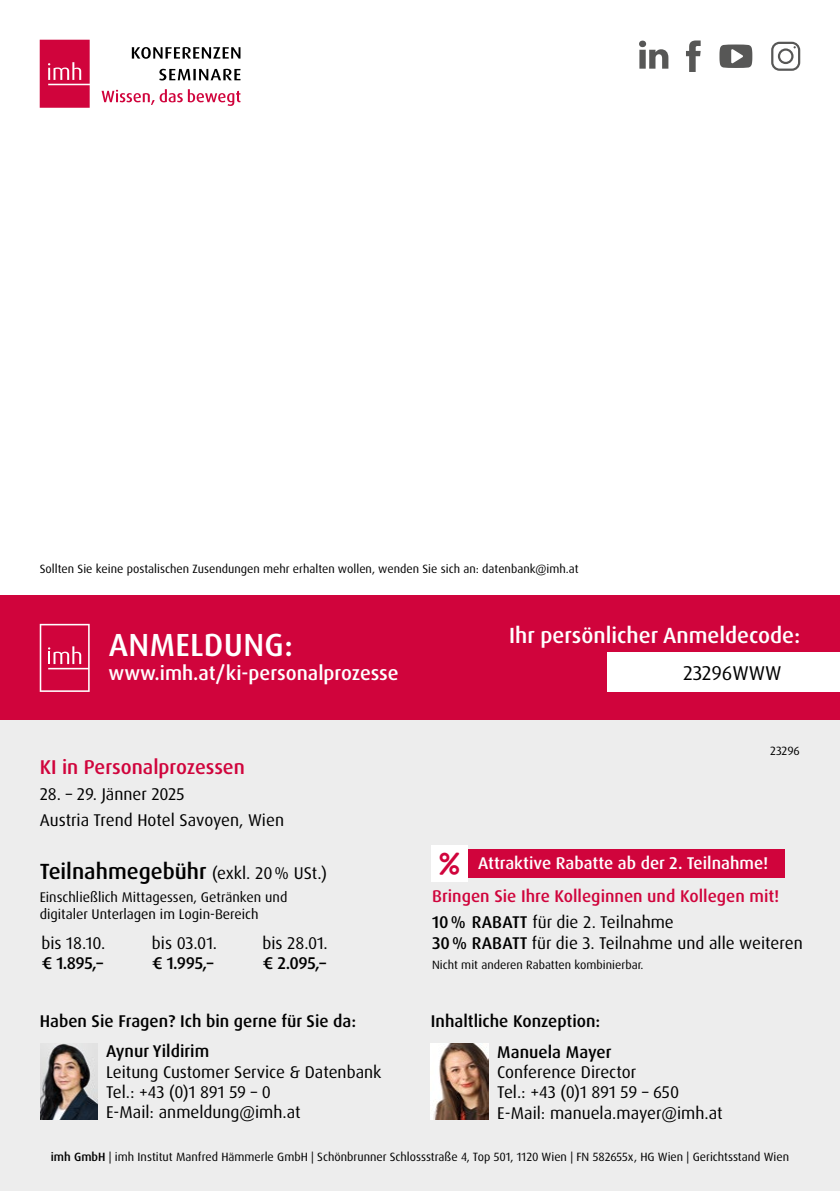
<style>
.page{position:relative;width:840px;height:1191px;background:#fff}
.page>*{position:absolute;margin:0;border:0;box-sizing:border-box;transform-origin:0 0}
.t1{font:500 32px "Dax Pro";letter-spacing:.01em;color:#fff}
.t2{font:500 22px "Dax Pro";color:#000}
.t3{font:500 22px "Dax Pro";color:#fff}
.t4{font:500 20px "Dax Pro";color:#fff}
.t5{font:500 20px "Dax Pro";color:#d0043c}
.t6{font:20px "Dax Pro";color:#000}
.t7{font:17px/20.4px "Dax Pro";color:#000}
.t8{font:500 17px/30.8px "Dax Pro";color:#000}
.t9{font:500 17px/26px "Dax Pro";color:#d0043c}
.t10{font:500 17px "Dax Pro";color:#fff}
.t11{font:14px/16.8px "Dax Pro";color:#000}
.t12{font:12px "Dax Pro";color:#000}
.s1{font-weight:400;font-size:17px}
.s2{color:#000}
.s3{font-weight:400;color:#000}
.s4{font-weight:500}
</style>
<div class="page">
<div style="left:0;top:595px;width:839px;height:596px;background:#ededed"></div>
<svg style="left:40px;top:40px;width:50px;height:68px;background:#d3184b"></svg>
<svg style="left:159px;top:69px;width:81px;height:11px"></svg>
<svg style="left:132px;top:47px;width:108px;height:12px"></svg>
<svg style="left:101px;top:89px;width:139px;height:17px"></svg>
<svg style="left:639px;top:41px;width:29px;height:28px"></svg>
<svg style="left:686px;top:40px;width:14px;height:32px"></svg>
<svg style="left:719px;top:44px;width:33px;height:24px"></svg>
<svg style="left:771px;top:42px;width:28px;height:29px"></svg>
<div style="left:448px;top:849px;width:336px;height:29px;background:#d0043c"></div>
<div style="left:431px;top:845px;width:36px;height:37px;background:#fff"></div>
<div style="left:0;top:595px;width:839px;height:125px;background:#d0043c"></div>
<img style="left:431px;top:1043px;width:56px;height:77px">
<img style="left:41px;top:1043px;width:57px;height:77px">
<div style="left:607px;top:652px;width:232px;height:39px;background:#fff"></div>
<svg style="left:40px;top:624px;width:50px;height:68px"></svg>
<p class="t12" style="left:40px;top:561px;width:540px">Sollten Sie keine postalischen Zusendungen mehr erhalten wollen, wenden Sie sich an: datenbank@imh.at</p>
<h1 class="t1" style="left:109px;top:624px;width:185px">ANMELDUNG:</h1>
<p class="t4" style="left:109px;top:660px;width:291px">www.imh.at/ki-personalprozesse</p>
<p class="t5" style="left:40px;top:754px;width:206px">KI in Personalprozessen</p>
<p class="t7" style="left:40px;top:781px;width:246px;line-height:26px">28. – 29. Jänner 2025<br>Austria Trend Hotel Savoyen, Wien</p>
<p class="t2" style="left:40px;top:857px;width:288px">Teilnahmegebühr <span class="s1">(exkl. 20% USt.)</span></p>
<p class="t11" style="left:40px;top:888px;width:249px">Einschließlich Mittagessen, Getränken und digitaler Unterlagen im Login-Bereich</p>
<p class="t7" style="left:41px;top:932px;width:65px">bis 18.10.</p>
<p class="t7" style="left:152px;top:932px;width:66px">bis 03.01.</p>
<p class="t7" style="left:262px;top:932px;width:67px">bis 28.01.</p>
<p class="t8" style="left:41px;top:947px;width:63px">€ 1.895,–</p>
<p class="t8" style="left:152px;top:947px;width:63px">€ 1.995,–</p>
<p class="t8" style="left:262px;top:947px;width:65px">€ 2.095,–</p>
<p class="t8" style="left:40px;top:1005px;width:318px">Haben Sie Fragen? Ich bin gerne für Sie da:</p>
<p class="t8" style="left:106px;top:1036px;width:105px">Aynur Yildirim</p>
<p class="t7" style="left:106px;top:1061px;width:277px">Leitung Customer Service &amp; Datenbank<br>Tel.: +43 (0)1 891 59 – 0<br>E-Mail: anmeldung@imh.at</p>
<p class="t3" style="left:509px;top:621px;width:292px">Ihr persönlicher Anmeldecode:</p>
<p class="t6" style="left:682px;top:660px;width:100px">23296WWW</p>
<p class="t12" style="left:769px;top:743px;width:31px">23296</p>
<p class="t10" style="left:478px;top:852px;width:291px">Attraktive Rabatte ab der 2. Teilnahme!</p>
<p class="t9" style="left:432px;top:883px;width:348px">Bringen Sie Ihre Kolleginnen und Kollegen mit!<br><span class="s2">10% RABATT</span> <span class="s3">für die 2. Teilnahme</span></p>
<p class="t7" style="left:432px;top:932px;width:372px"><span class="s4">30% RABATT</span> für die 3. Teilnahme und alle weiteren</p>
<p class="t12" style="left:432px;top:956px;width:213px">Nicht mit anderen Rabatten kombinierbar.</p>
<p class="t8" style="left:497px;top:1005px;width:116px;text-indent:-66px">Inhaltliche Konzeption:<br>Manuela Mayer</p>
<p class="t7" style="left:497px;top:1061px;width:227px">Conference Director<br>Tel.: +43 (0)1 891 59 – 650<br>E-Mail: manuela.mayer@imh.at</p>
<p class="t12" style="left:51px;top:1148px;width:739px"><span class="s4">imh GmbH</span> | imh Institut Manfred Hämmerle GmbH | Schönbrunner Schlossstraße 4, Top 501, 1120 Wien | FN 582655x, HG Wien | Gerichtsstand Wien</p>
</div>
